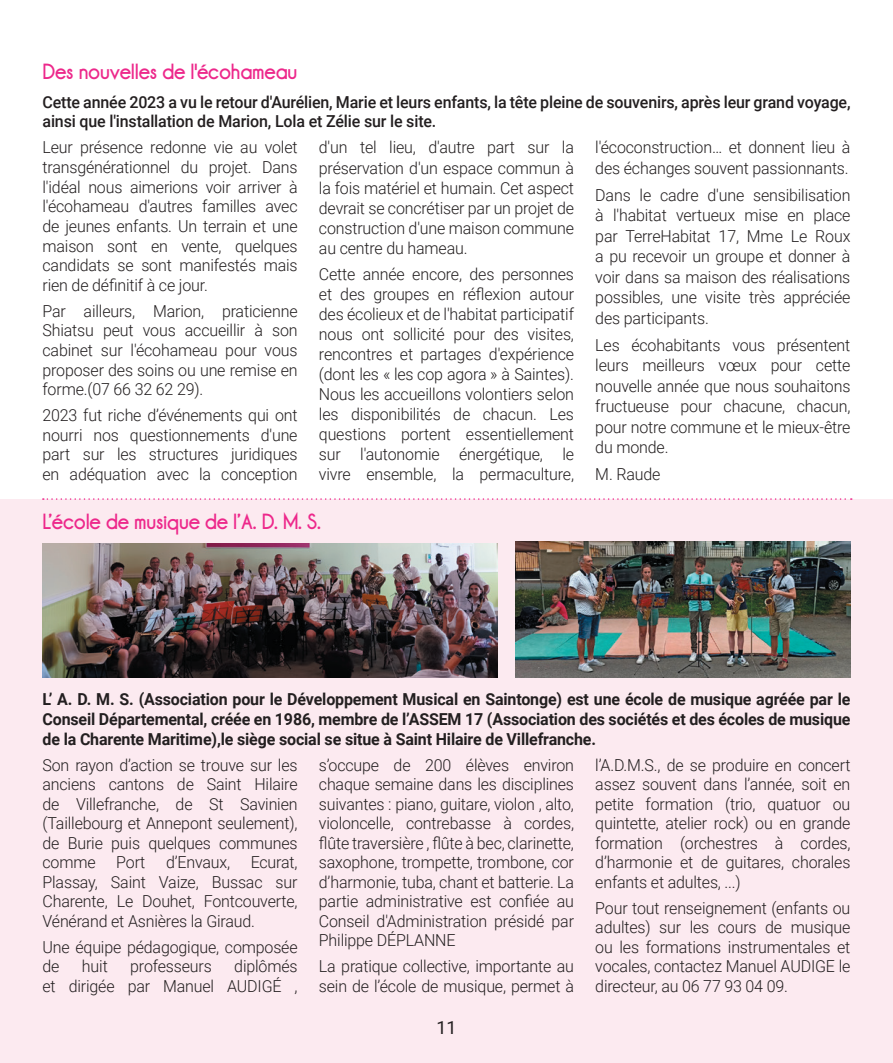
<style>
.page{position:relative;width:893px;height:1063px;background:#fff}
.page>*{position:absolute;margin:0;border:0;box-sizing:border-box;transform-origin:0 0}
.t1{font:22.5px "Champagne&Limousines Thick";letter-spacing:-.01em;color:#ed288b}
.t2{font:18px "Roboto";color:#231f20}
.t3{font:300 16.5px/19.5px "Roboto";letter-spacing:-.01em;color:#231f20;text-align:justify}
.t4{font:700 16.5px/19.8px "Roboto";letter-spacing:-.01em;color:#231f20;text-align:justify}
.t5{font:500 16.5px/20px "Roboto";letter-spacing:-.01em;color:#231f20}
</style>
<div class="page">
<div style="left:1px;top:500px;width:892px;height:563px;background:#fceaf0"></div>
<svg style="left:43px;top:498px;width:809px;height:2px"></svg>
<img style="left:43px;top:543px;width:454px;height:134px">
<img style="left:516px;top:542px;width:334px;height:135px">
<h1 class="t1" style="left:43px;top:59px;width:256px">Des nouvelles de l'écohameau</h1>
<p class="t5" style="left:43px;top:91px;width:809px">Cette année 2023 a vu le retour d'Aurélien, Marie et leurs enfants, la tête pleine de souvenirs, après leur grand voyage, ainsi que l'installation de Marion, Lola et Zélie sur le site.</p>
<p class="t3" style="left:43px;top:137px;width:257px">Leur présence redonne vie au volet transgénérationnel du projet. Dans l'idéal nous aimerions voir arriver à l'écohameau d'autres familles avec de jeunes enfants. Un terrain et une maison sont en vente, quelques candidats se sont manifestés mais rien de définitif à ce jour.</p>
<p class="t3" style="left:43px;top:300px;width:257px">Par ailleurs, Marion, praticienne Shiatsu peut vous accueillir à son cabinet sur l'écohameau pour vous proposer des soins ou une remise en forme.(07 66 32 62 29).</p>
<p class="t3" style="left:43px;top:405px;width:257px">2023 fut riche d’événements qui ont nourri nos questionnements d'une part sur les structures juridiques en adéquation avec la conception</p>
<p class="t3" style="left:595px;top:137px;width:257px;line-height:20.5px">l'écoconstruction… et donnent lieu à des échanges souvent passionnants.</p>
<p class="t3" style="left:595px;top:184px;width:257px;line-height:20.5px">Dans le cadre d'une sensibilisation à l'habitat vertueux mise en place par TerreHabitat 17, Mme Le Roux a pu recevoir un groupe et donner à voir dans sa maison des réalisations possibles, une visite très appréciée des participants.</p>
<p class="t3" style="left:595px;top:334px;width:257px;line-height:20.5px">Les écohabitants vous présentent leurs meilleurs vœux pour cette nouvelle année que nous souhaitons fructueuse pour chacune, chacun, pour notre commune et le mieux-être du monde.</p>
<p class="t3" style="left:595px;top:464px;width:67px">M. Raude</p>
<p class="t3" style="left:319px;top:137px;width:257px;line-height:20.1px">d'un tel lieu, d'autre part sur la préservation d'un espace commun à la fois matériel et humain. Cet aspect devrait se concrétiser par un projet de construction d'une maison commune au centre du hameau.</p>
<p class="t3" style="left:319px;top:264px;width:257px;line-height:20.1px">Cette année encore, des personnes et des groupes en réflexion autour des écolieux et de l'habitat participatif nous ont sollicité pour des visites, rencontres et partages d'expérience (dont les « les cop agora » à Saintes).<br>Nous les accueillons volontiers selon les disponibilités de chacun. Les questions portent essentiellement sur l'autonomie énergétique, le vivre ensemble, la permaculture,</p>
<h1 class="t1" style="left:43px;top:509px;width:280px">L’école de musique de l’A. D. M. S.</h1>
<p class="t4" style="left:43px;top:689px;width:809px">L’ A. D. M. S. (Association pour le Développement Musical en Saintonge) est une école de musique agréée par le Conseil Départemental, créée en 1986, membre de l’ASSEM 17 (Association des sociétés et des écoles de musique de la Charente Maritime),le siège social se situe à Saint Hilaire de Villefranche.</p>
<p class="t3" style="left:43px;top:755px;width:257px">Son rayon d’action se trouve sur les anciens cantons de Saint Hilaire de Villefranche, de St Savinien (Taillebourg et Annepont seulement), de Burie puis quelques communes comme Port d’Envaux, Ecurat, Plassay, Saint Vaize, Bussac sur Charente, Le Douhet, Fontcouverte, Vénérand et Asnières la Giraud.</p>
<p class="t3" style="left:43px;top:937px;width:257px">Une équipe pédagogique, composée de</p>
<p class="t3" style="left:595px;top:755px;width:257px">l’A.D.M.S., de se produire en concert assez souvent dans l’année, soit en petite formation (trio, quatuor ou quintette, atelier rock) ou en grande formation (orchestres à cordes, d’harmonie et de guitares, chorales enfants et adultes, ...)</p>
<p class="t3" style="left:595px;top:898px;width:257px">Pour tout renseignement (enfants ou adultes) sur les cours de musique ou les formations instrumentales et vocales, contactez Manuel AUDIGE le directeur, au 06 77 93 04 09.</p>
<p class="t3" style="left:319px;top:755px;width:257px">s’occupe de 200 élèves environ chaque semaine dans les disciplines suivantes : piano, guitare, violon , alto, violoncelle, contrebasse à cordes, flûte traversière , flûte à bec, clarinette, saxophone, trompette, trombone, cor d’harmonie, tuba, chant et batterie. La partie administrative est confiée au Conseil d'Administration présidé par Philippe DÉPLANNE</p>
<p class="t3" style="left:319px;top:956px;width:257px">La pratique collective, importante au sein de l’école de musique, permet à</p>
<p class="t3" style="left:82px;top:956px;width:27px">huit</p>
<p class="t3" style="left:130px;top:956px;width:83px">professeurs</p>
<p class="t3" style="left:43px;top:956px;width:257px;text-align:right">diplômés<br>et dirigée par Manuel AUDIGÉ ,</p>
<p class="t2" style="left:436px;top:1015px;width:22px">11</p>
</div>
